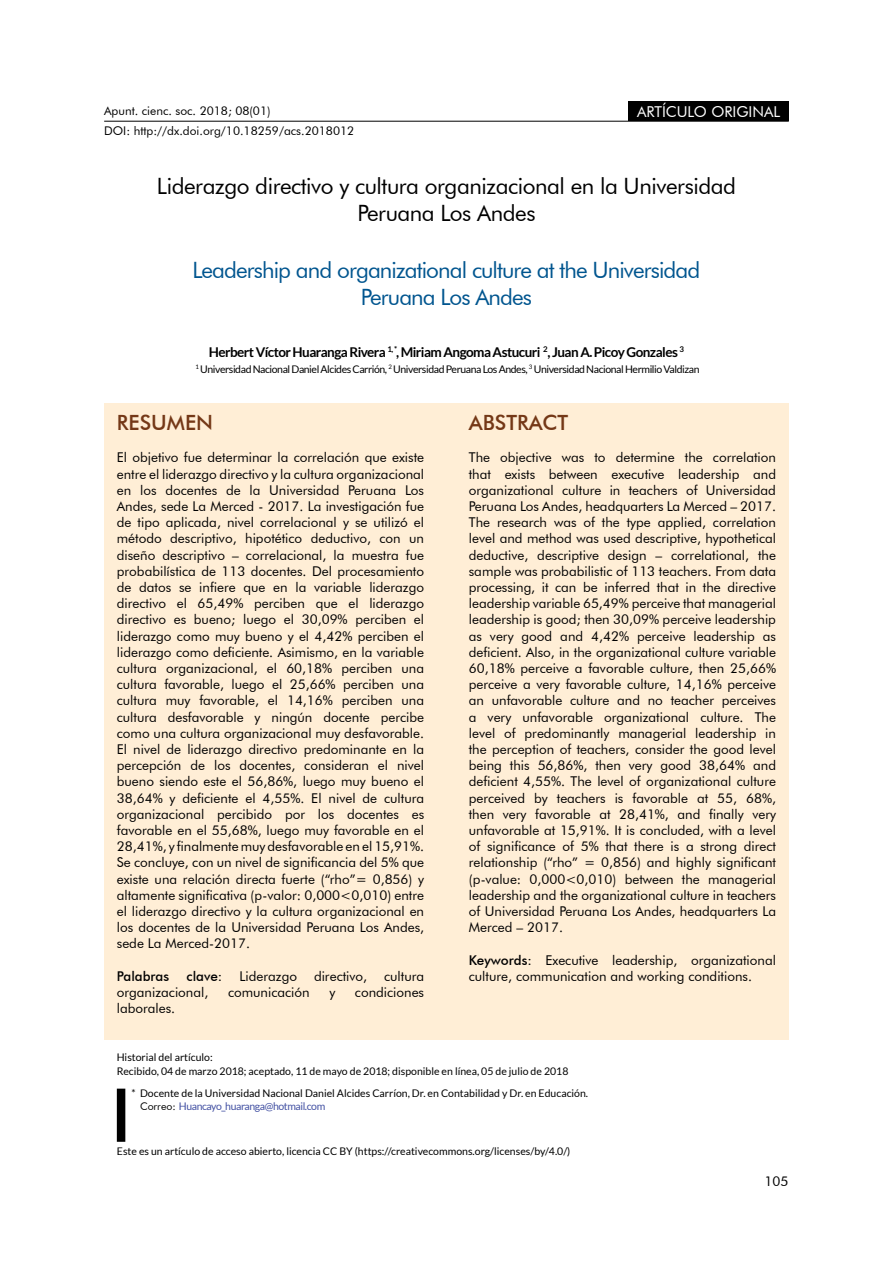
<style>
.page{position:relative;width:893px;height:1263px;background:#fff}
.page>*{position:absolute;margin:0;border:0;box-sizing:border-box;transform-origin:0 0}
.t1{font:22.5px/27px "Futura BT";letter-spacing:-.02em;color:#000;text-align:center}
.t2{font:22.5px/27px "Futura BT";letter-spacing:-.04em;color:#00558f;text-align:center}
.t3{font:500 21px "Futura BT";color:#743817}
.t4{font:15px "Futura BT";color:#fff}
.t5{font:13.5px/16.2px "Futura BT";color:#000;text-align:justify}
.t6{font:700 13.5px "Lato";letter-spacing:-.04em;color:#000}
.t7{font:500 13.5px "Futura BT";color:#000}
.t8{font:12px "Futura BT";color:#000}
.t9{font:10.5px/14.4px "Lato";color:#000}
.t10{font:10.5px "Lato";letter-spacing:-.04em;color:#000}
.s1{font-weight:500}
.s2{font-family:"Futura BT"}
.s3{color:#4452a3}
</style>
<div class="page">
<hr style="left:104px;top:121px;width:685px;height:1px;background:#000">
<div style="left:104px;top:403px;width:685px;height:636px;background:#ffeed6"></div>
<div style="left:629px;top:101px;width:160px;height:20px;background:#000"></div>
<div style="left:118px;top:1089px;width:7px;height:52px;background:#000"></div>
<div style="left:117px;top:1089px;width:8px;height:53px;border:2px solid #000"></div>
<p class="t8" style="left:104px;top:104px;width:168px">Apunt. cienc. soc. 2018; 08(01)</p>
<p class="t8" style="left:104px;top:123px;width:252px">DOI: http://dx.doi.org/10.18259/acs.2018012</p>
<p class="t4" style="left:637px;top:102px;width:145px">ARTÍCULO ORIGINAL</p>
<h1 class="t1" style="left:157px;top:172px;width:581px">Liderazgo directivo y cultura organizacional en la Universidad<br>Peruana Los Andes</h1>
<h1 class="t2" style="left:193px;top:256px;width:509px">Leadership and organizational culture at the Universidad<br>Peruana Los Andes</h1>
<p class="t6" style="left:209px;top:344px;width:477px">Herbert Víctor Huaranga Rivera <sup>1,</sup> <sup>*</sup>, Miriam Angoma Astucuri <sup>2</sup>, Juan A. Picoy Gonzales <sup>3</sup></p>
<p class="t10" style="left:195px;top:363px;width:506px"><sup>1</sup> Universidad Nacional Daniel Alcides Carrión, <sup>2</sup> UniversidadPeruanaLosAndes, <sup>3</sup> Universidad Nacional Hermilio Valdizan</p>
<h2 class="t3" style="left:117px;top:410px;width:98px">RESUMEN</h2>
<p class="t5" style="left:117px;top:449px;width:309px">El objetivo fue determinar la correlación que existe entre el liderazgo directivo y la cultura organizacional en los docentes de la Universidad Peruana Los Andes, sede La Merced - 2017. La investigación fue de tipo aplicada, nivel correlacional y se utilizó el método descriptivo, hipotético deductivo, con un diseño descriptivo – correlacional, la muestra fue probabilística de 113 docentes. Del procesamiento de datos se infiere que en la variable liderazgo directivo el 65,49% perciben que el liderazgo directivo es bueno; luego el 30,09% perciben el liderazgo como muy bueno y el 4,42% perciben el liderazgo como deficiente. Asimismo, en la variable cultura organizacional, el 60,18% perciben una cultura favorable, luego el 25,66% perciben una cultura muy favorable, el 14,16% perciben una cultura desfavorable y ningún docente percibe como una cultura organizacional muy desfavorable.<br>El nivel de liderazgo directivo predominante en la percepción de los docentes, consideran el nivel bueno siendo este el 56,86%, luego muy bueno el 38,64% y deficiente el 4,55%. El nivel de cultura organizacional percibido por los docentes es favorable en el 55,68%, luego muy favorable en el 28,41%, y finalmente muy desfavorable en el 15,91%.<br>Se concluye, con un nivel de significancia del 5% que existe una relación directa fuerte (“rho”= 0,856) y altamente significativa (p-valor: 0,000&lt;0,010) entre el liderazgo directivo y la cultura organizacional en los docentes de la Universidad Peruana Los Andes, sede La Merced-2017.</p>
<p class="t7" style="left:117px;top:968px;width:54px">Palabras</p>
<p class="t7" style="left:187px;top:968px;width:37px">clave:</p>
<p class="t5" style="left:239px;top:968px;width:59px">Liderazgo</p>
<p class="t5" style="left:314px;top:968px;width:55px">directivo,</p>
<p class="t5" style="left:384px;top:968px;width:42px">cultura</p>
<p class="t5" style="left:117px;top:984px;width:93px">organizacional,</p>
<p class="t5" style="left:228px;top:984px;width:83px">comunicación</p>
<p class="t5" style="left:329px;top:984px;width:7px">y</p>
<p class="t5" style="left:355px;top:984px;width:71px">condiciones</p>
<p class="t5" style="left:117px;top:1000px;width:60px">laborales.</p>
<h2 class="t3" style="left:469px;top:410px;width:101px">ABSTRACT</h2>
<p class="t5" style="left:469px;top:449px;width:309px">The objective was to determine the correlation that exists between executive leadership and organizational culture in teachers of Universidad Peruana Los Andes, headquarters La Merced – 2017.<br>The research was of the type applied, correlation level and method was used descriptive, hypothetical deductive, descriptive design – correlational, the sample was probabilistic of 113 teachers. From data processing, it can be inferred that in the directive leadership variable 65,49% perceive that managerial leadership is good; then 30,09% perceive leadership as very good and 4,42% perceive leadership as deficient. Also, in the organizational culture variable 60,18% perceive a favorable culture, then 25,66% perceive a very favorable culture, 14,16% perceive an unfavorable culture and no teacher perceives a very unfavorable organizational culture. The level of predominantly managerial leadership in the perception of teachers, consider the good level being this 56,86%, then very good 38,64% and deficient 4,55%. The level of organizational culture perceived by teachers is favorable at 55, 68%, then very favorable at 28,41%, and finally very unfavorable at 15,91%. It is concluded, with a level of significance of 5% that there is a strong direct relationship (“rho” = 0,856) and highly significant (p-value: 0,000&lt;0,010) between the managerial leadership and the organizational culture in teachers of Universidad Peruana Los Andes, headquarters La Merced – 2017.</p>
<p class="t5" style="left:469px;top:952px;width:309px"><span class="s1">Keywords:</span> Executive leadership, organizational culture, communication and working conditions.</p>
<p class="t9" style="left:117px;top:1050px;width:453px">Historial del artículo:<br>Recibido, 04 de marzo 2018; aceptado, 11 de mayo de 2018; disponible en línea, 05 de julio de 2018</p>
<p class="t9" style="left:140px;top:1087px;width:450px;line-height:12.6px;text-indent:-9px">* Docente de la Universidad Nacional Daniel Alcides Carríon, Dr. en Contabilidad y Dr. en Educación.<br><span class="s2">Correo:</span> <span class="s3">Huancayo_huaranga@hotmail.com</span></p>
<p class="t9" style="left:117px;top:1143px;width:455px">Este es un artículo de acceso abierto, licencia CC BY (https://creativecommons.org/licenses/by/4.0/)</p>
<p class="t5" style="left:765px;top:1173px;width:25px">105</p>
</div>
